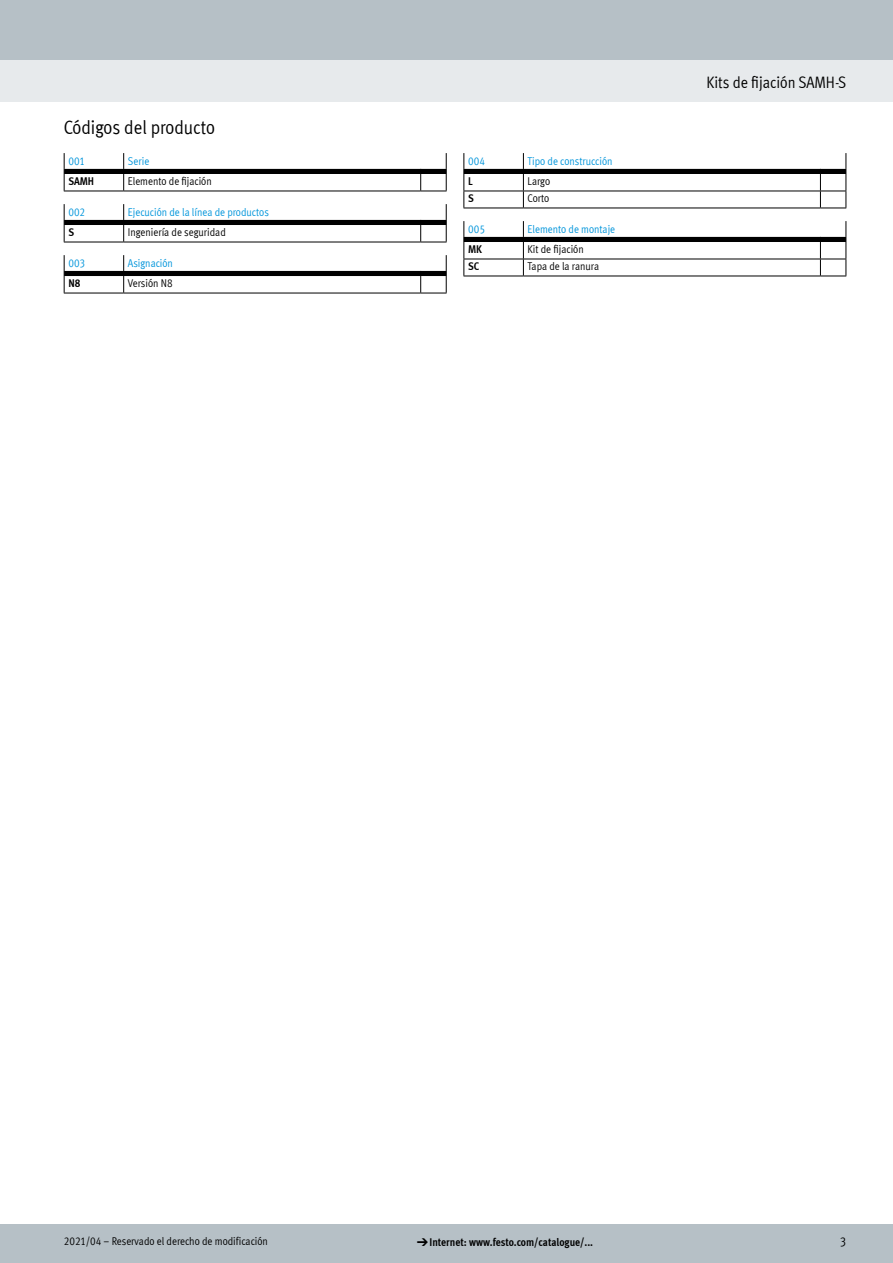
<style>
.page{position:relative;width:893px;height:1263px;background:#fff}
.page>*{position:absolute;margin:0;border:0;box-sizing:border-box;transform-origin:0 0}
.FES_title_section{font:19.5px "Meta Cond LF";color:#000}
.FES_title_family{font:16.5px "Meta Cond LF";letter-spacing:-.005em;color:#000}
.t1{font:12.75px "Meta Cond LF";color:#000}
.t2{font:11.25px "Meta Cond LF";color:#000}
.t3{font:11.25px "Meta Cond LF";color:#0095db}
.t4{font:700 11.25px "Meta Cond LF";letter-spacing:-.005em;color:#000}
.s1{font-family:"Meto Pict 182";font-weight:400}
</style>
<div class="page">
<div style="left:0;top:1225px;width:893px;height:38px;background:#b6c0c6"></div>
<div style="left:0;top:60px;width:893px;height:42px;background:#e7eaec"></div>
<div style="left:0;top:0;width:893px;height:60px;background:#b6c0c6"></div>
<svg style="left:64px;top:153px;width:383px;height:39px"></svg>
<svg style="left:64px;top:204px;width:383px;height:39px"></svg>
<svg style="left:64px;top:255px;width:383px;height:39px"></svg>
<svg style="left:463px;top:153px;width:384px;height:56px"></svg>
<svg style="left:463px;top:221px;width:384px;height:56px"></svg>
<p class="FES_title_section" style="left:64px;top:116px;width:153px">Códigos del producto</p>
<p class="t3" style="left:68px;top:154px;width:18px">001</p>
<p class="t3" style="left:128px;top:154px;width:23px">Serie</p>
<p class="t4" style="left:68px;top:174px;width:27px">SAMH</p>
<p class="t2" style="left:128px;top:174px;width:85px">Elemento de fijación</p>
<p class="t3" style="left:68px;top:205px;width:18px">002</p>
<p class="t3" style="left:128px;top:205px;width:143px">Ejecución de la línea de productos</p>
<p class="t4" style="left:68px;top:225px;width:7px">S</p>
<p class="t2" style="left:128px;top:225px;width:99px">Ingeniería de seguridad</p>
<p class="t3" style="left:68px;top:256px;width:18px">003</p>
<p class="t3" style="left:128px;top:256px;width:47px">Asignación</p>
<p class="t4" style="left:68px;top:276px;width:14px">N8</p>
<p class="t2" style="left:128px;top:276px;width:46px">Versión N8</p>
<p class="t3" style="left:468px;top:154px;width:18px">004</p>
<p class="t3" style="left:528px;top:154px;width:86px">Tipo de construcción</p>
<p class="t4" style="left:468px;top:174px;width:6px">L</p>
<p class="t2" style="left:528px;top:174px;width:24px">Largo</p>
<p class="t4" style="left:468px;top:191px;width:7px">S</p>
<p class="t2" style="left:528px;top:191px;width:23px">Corto</p>
<p class="t3" style="left:468px;top:222px;width:18px">005</p>
<p class="t3" style="left:528px;top:222px;width:89px">Elemento de montaje</p>
<p class="t4" style="left:468px;top:242px;width:15px">MK</p>
<p class="t2" style="left:528px;top:242px;width:58px">Kit de fijación</p>
<p class="t4" style="left:468px;top:259px;width:13px">SC</p>
<p class="t2" style="left:528px;top:259px;width:73px">Tapa de la ranura</p>
<p class="FES_title_family" style="left:707px;top:72px;width:141px">Kits de fijación SAMH-S</p>
<p class="t2" style="left:64px;top:1234px;width:206px">2021/04 – Reservado el derecho de modificación</p>
<p class="t4" style="left:417px;top:1235px;width:178px"><span class="s1">d</span>Internet: www.festo.com/catalogue/...</p>
<p class="t1" style="left:840px;top:1234px;width:8px">3</p>
</div>
